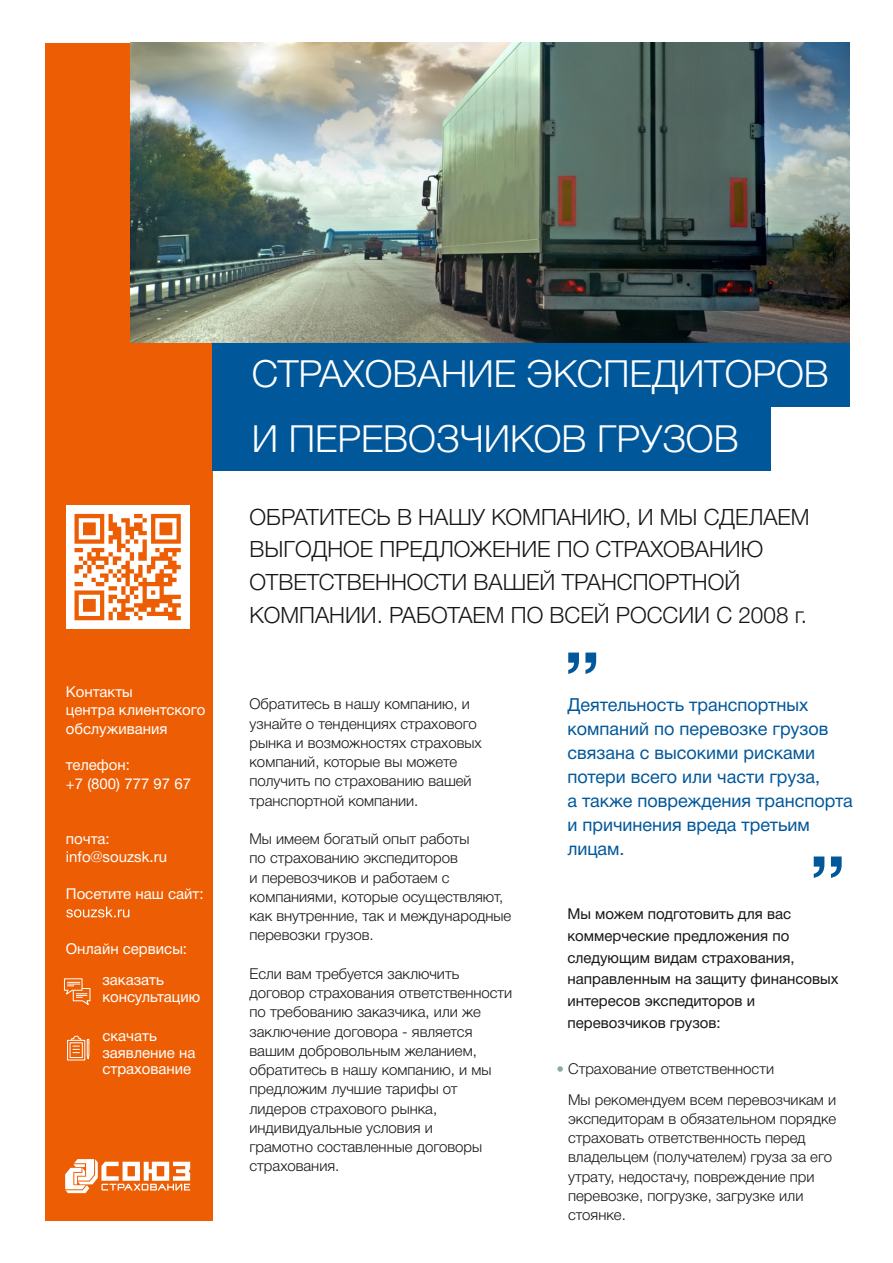
<style>
.page{position:relative;width:893px;height:1263px;background:#fff}
.page>*{position:absolute;margin:0;border:0;box-sizing:border-box;transform-origin:0 0}
.t1{font:300 37.5px/65.1px "Helvetica Neue Cyr";color:#fff}
.t2{font:300 22.5px/32.7px "Helvetica Neue Cyr";color:#151616}
.t3{font:18px/24px "Helvetica Neue Cyr";color:#00579a}
.t4{font:300 15px/19.2px "Helvetica Neue Cyr";color:#151616}
.t5{font:15px/18.3px "Helvetica Neue Cyr";color:#fff}
.t6{font:15px/21.8px "Helvetica Neue Cyr";color:#151616}
</style>
<div class="page">
<div style="left:45px;top:43px;width:167px;height:1177px;background:#ed5e04"></div>
<img style="left:131px;top:43px;width:718px;height:299px">
<div style="left:212px;top:343px;width:637px;height:63px;background:#00579a"></div>
<svg style="left:65px;top:1159px;width:125px;height:34px"></svg>
<svg style="left:568px;top:652px;width:28px;height:22px"></svg>
<div style="left:66px;top:505px;width:123px;height:124px;background:#fff"></div>
<svg style="left:814px;top:856px;width:28px;height:22px"></svg>
<div style="left:212px;top:407px;width:559px;height:64px;background:#00579a"></div>
<svg style="left:557px;top:1066px;width:6px;height:6px"></svg>
<svg style="left:75px;top:514px;width:106px;height:106px"></svg>
<svg style="left:66px;top:906px;width:63px;height:11px"></svg>
<div style="left:67px;top:1040px;width:18px;height:20px;border:1px solid #fff"></div>
<svg style="left:87px;top:1039px;width:3px;height:21px"></svg>
<div style="left:70px;top:1042px;width:13px;height:16px;border:1px solid #fff"></div>
<svg style="left:71px;top:1035px;width:10px;height:18px"></svg>
<svg style="left:64px;top:978px;width:27px;height:27px"></svg>
<p class="t5" style="left:66px;top:684px;width:141px">Контакты<br>центра клиентского обслуживания</p>
<p class="t5" style="left:66px;top:757px;width:127px">телефон:<br>+7 (800) 777 97 67</p>
<p class="t5" style="left:66px;top:831px;width:103px">почта: info@souzsk.ru</p>
<p class="t5" style="left:66px;top:886px;width:139px">Посетите наш сайт:</p>
<p class="t5" style="left:102px;top:934px;width:86px;line-height:31.3px;text-indent:-36px">Онлайн сервисы: заказать</p>
<p class="t5" style="left:102px;top:989px;width:99px">консультацию</p>
<p class="t5" style="left:102px;top:1029px;width:95px;line-height:16.6px">скачать заявление на страхование</p>
<h1 class="t1" style="left:252px;top:345px;width:578px">СТРАХОВАНИЕ ЭКСПЕДИТОРОВ<br>И ПЕРЕВОЗЧИКОВ ГРУЗОВ</h1>
<h2 class="t2" style="left:250px;top:502px;width:561px">ОБРАТИТЕСЬ В НАШУ КОМПАНИЮ, И МЫ СДЕЛАЕМ ВЫГОДНОЕ ПРЕДЛОЖЕНИЕ ПО СТРАХОВАНИЮ ОТВЕТСТВЕННОСТИ ВАШЕЙ ТРАНСПОРТНОЙ КОМПАНИИ. РАБОТАЕМ ПО ВСЕЙ РОССИИ С 2008 г.</h2>
<p class="t4" style="left:249px;top:696px;width:234px">Обратитесь в нашу компанию, и узнайте о тенденциях страхового рынка и возможностях страховых компаний, которые вы можете получить по страхованию вашей транспортной компании.</p>
<p class="t4" style="left:249px;top:830px;width:263px">Мы имеем богатый опыт работы<br>по страхованию экспедиторов<br>и перевозчиков и работаем с компаниями, которые осуществляют, как внутренние, так и международные перевозки грузов.</p>
<p class="t4" style="left:249px;top:965px;width:264px">Если вам требуется заключить договор страхования ответственности по требованию заказчика, или же заключение договора - является вашим добровольным желанием, обратитесь в нашу компанию, и мы предложим лучшие тарифы от лидеров страхового рынка, индивидуальные условия и<br>грамотно составленные договоры страхования.</p>
<p class="t3" style="left:567px;top:694px;width:287px">Деятельность транспортных компаний по перевозке грузов связана с высокими рисками потери всего или части груза,<br>а также повреждения транспорта и причинения вреда третьим лицам.</p>
<p class="t6" style="left:567px;top:904px;width:273px">Мы можем подготовить для вас коммерческие предложения по следующим видам страхования, направленным на защиту финансовых интересов экспедиторов и перевозчиков грузов:</p>
<p class="t4" style="left:568px;top:1055px;width:270px;line-height:30.6px">Страхование ответственности<br>Мы рекомендуем всем перевозчикам и</p>
<p class="t4" style="left:568px;top:1110px;width:270px">экспедиторам в обязательном порядке страховать ответственность перед владельцем (получателем) груза за его утрату, недостачу, повреждение при перевозке, погрузке, загрузке или стоянке.</p>
</div>
